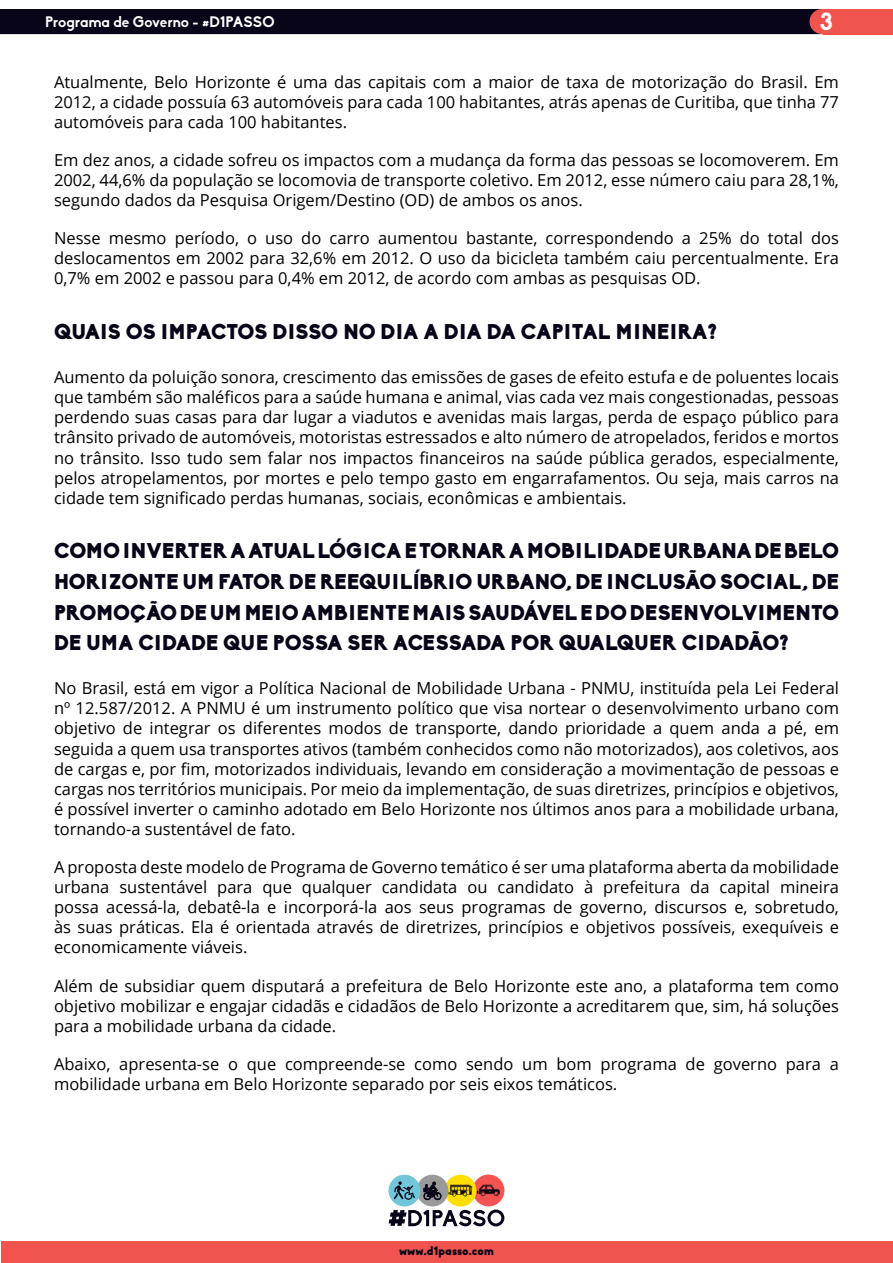
<style>
.page{position:relative;width:893px;height:1263px;background:#fff}
.page>*{position:absolute;margin:0;border:0;box-sizing:border-box;transform-origin:0 0}
.t1{font:700 24px "Biko";color:#fff}
.t2{font:900 21px/30.6px "Biko";color:#080518;text-align:justify}
.t3{font:16.5px/20.1px "Open Sans";color:#000;text-align:justify}
.t4{font:700 15px "Biko";color:#fff}
.t5{font:900 12px "Biko";color:#080518}
</style>
<div class="page">
<div style="left:1px;top:1241px;width:891px;height:22px;background:#f1544f"></div>
<div style="left:1px;top:10px;width:839px;height:23px;background:#080518"></div>
<div style="left:0;top:9px;width:841px;height:25px;border:2px solid #080518"></div>
<div style="left:473px;top:1174px;width:31px;height:32px;background:#f35451;border-radius:50%"></div>
<div style="left:445px;top:1175px;width:31px;height:31px;background:#ffde00;border-radius:50%"></div>
<svg style="left:448px;top:1185px;width:52px;height:11px"></svg>
<svg style="left:389px;top:1209px;width:115px;height:17px"></svg>
<div style="left:417px;top:1175px;width:31px;height:31px;background:#9a9a9a;border-radius:50%"></div>
<svg style="left:423px;top:1181px;width:19px;height:20px"></svg>
<div style="left:389px;top:1175px;width:31px;height:31px;background:#71c6d9;border-radius:50%"></div>
<svg style="left:394px;top:1181px;width:21px;height:19px"></svg>
<div style="left:823px;top:9px;width:70px;height:25px;background:#f1544f"></div>
<div style="left:809px;top:9px;width:26px;height:25px;background:#f1544f;border-radius:50%"></div>
<p class="t4" style="left:45px;top:13px;width:231px">Programa de Governo - #D1PASSO</p>
<h1 class="t1" style="left:820px;top:7px;width:14px">3</h1>
<p class="t3" style="left:54px;top:71px;width:786px">Atualmente, Belo Horizonte é uma das capitais com a maior de taxa de motorização do Brasil. Em 2012, a cidade possuía 63 automóveis para cada 100 habitantes, atrás apenas de Curitiba, que tinha 77 automóveis para cada 100 habitantes.</p>
<p class="t3" style="left:54px;top:149px;width:786px">Em dez anos, a cidade sofreu os impactos com a mudança da forma das pessoas se locomoverem. Em 2002, 44,6% da população se locomovia de transporte coletivo. Em 2012, esse número caiu para 28,1%, segundo dados da Pesquisa Origem/Destino (OD) de ambos os anos.</p>
<p class="t3" style="left:54px;top:228px;width:786px">Nesse mesmo período, o uso do carro aumentou bastante, correspondendo a 25% do total dos deslocamentos em 2002 para 32,6% em 2012. O uso da bicicleta também caiu percentualmente. Era 0,7% em 2002 e passou para 0,4% em 2012, de acordo com ambas as pesquisas OD.</p>
<p class="t2" style="left:54px;top:316px;width:664px">QUAIS OS IMPACTOS DISSO NO DIA A DIA DA CAPITAL MINEIRA?</p>
<p class="t3" style="left:54px;top:367px;width:786px">Aumento da poluição sonora, crescimento das emissões de gases de efeito estufa e de poluentes locais que também são maléficos para a saúde humana e animal, vias cada vez mais congestionadas, pessoas perdendo suas casas para dar lugar a viadutos e avenidas mais largas, perda de espaço público para trânsito privado de automóveis, motoristas estressados e alto número de atropelados, feridos e mortos no trânsito. Isso tudo sem falar nos impactos financeiros na saúde pública gerados, especialmente, pelos atropelamentos, por mortes e pelo tempo gasto em engarrafamentos. Ou seja, mais carros na cidade tem significado perdas humanas, sociais, econômicas e ambientais.</p>
<p class="t2" style="left:54px;top:536px;width:786px">COMO INVERTER A ATUAL LÓGICA E TORNAR A MOBILIDADE URBANA DE BELO HORIZONTE UM FATOR DE REEQUILÍBRIO URBANO, DE INCLUSÃO SOCIAL, DE PROMOÇÃO DE UM MEIO AMBIENTE MAIS SAUDÁVEL E DO DESENVOLVIMENTO DE UMA CIDADE QUE POSSA SER ACESSADA POR QUALQUER CIDADÃO?</p>
<p class="t3" style="left:54px;top:678px;width:786px">No Brasil, está em vigor a Política Nacional de Mobilidade Urbana - PNMU, instituída pela Lei Federal nº 12.587/2012. A PNMU é um instrumento político que visa nortear o desenvolvimento urbano com objetivo de integrar os diferentes modos de transporte, dando prioridade a quem anda a pé, em seguida a quem usa transportes ativos (também conhecidos como não motorizados), aos coletivos, aos de cargas e, por fim, motorizados individuais, levando em consideração a movimentação de pessoas e cargas nos territórios municipais. Por meio da implementação, de suas diretrizes, princípios e objetivos, é possível inverter o caminho adotado em Belo Horizonte nos últimos anos para a mobilidade urbana, tornando-a sustentável de fato.</p>
<p class="t3" style="left:54px;top:856px;width:786px">A proposta deste modelo de Programa de Governo temático é ser uma plataforma aberta da mobilidade urbana sustentável para que qualquer candidata ou candidato à prefeitura da capital mineira possa acessá-la, debatê-la e incorporá-la aos seus programas de governo, discursos e, sobretudo, às suas práticas. Ela é orientada através de diretrizes, princípios e objetivos possíveis, exequíveis e economicamente viáveis.</p>
<p class="t3" style="left:54px;top:975px;width:786px">Além de subsidiar quem disputará a prefeitura de Belo Horizonte este ano, a plataforma tem como objetivo mobilizar e engajar cidadãs e cidadãos de Belo Horizonte a acreditarem que, sim, há soluções para a mobilidade urbana da cidade.</p>
<p class="t3" style="left:54px;top:1053px;width:786px">Abaixo, apresenta-se o que compreende-se como sendo um bom programa de governo para a mobilidade urbana em Belo Horizonte separado por seis eixos temáticos.</p>
<p class="t5" style="left:399px;top:1243px;width:96px">www.d1passo.com</p>
</div>
